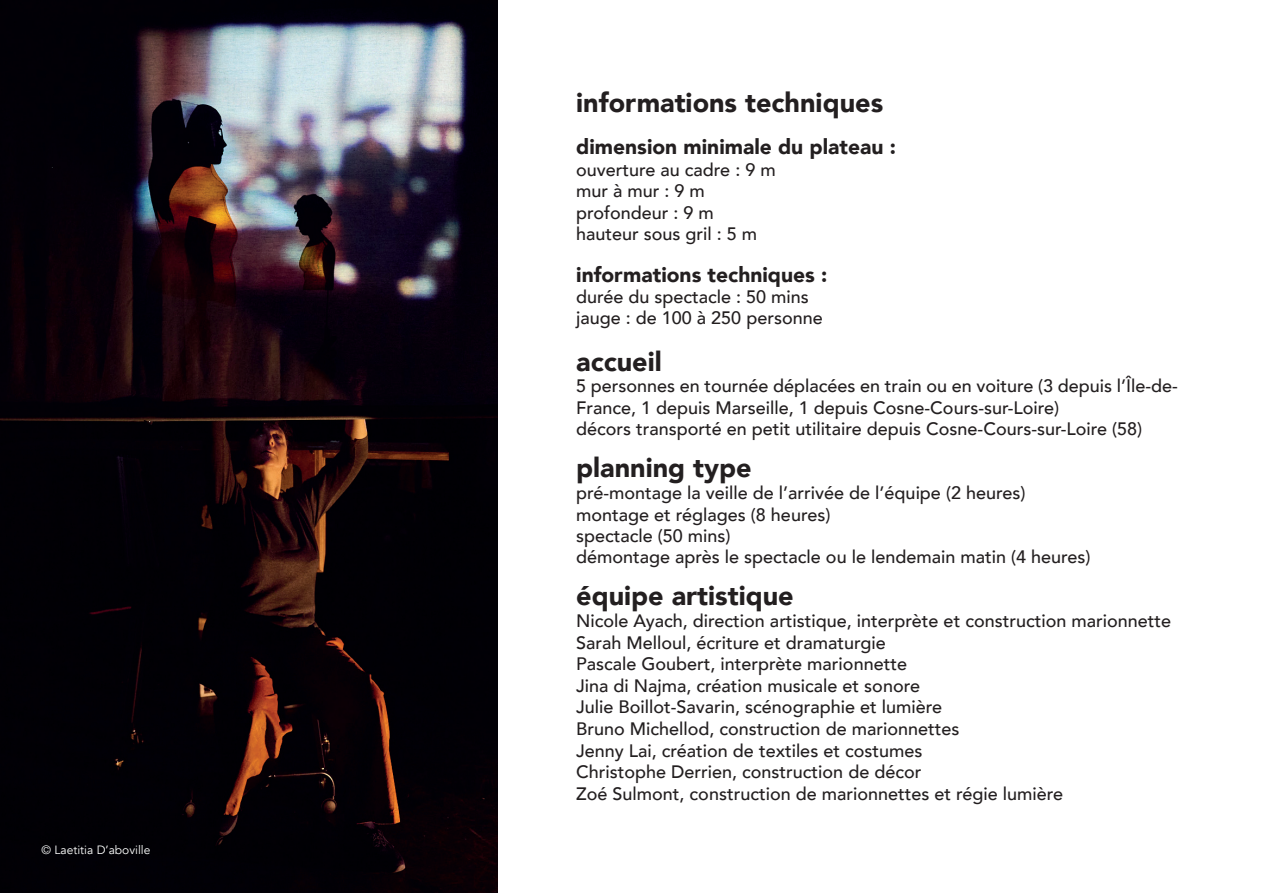
<style>
.page{position:relative;width:1263px;height:893px;background:#fff}
.page>*{position:absolute;margin:0;border:0;box-sizing:border-box;transform-origin:0 0}
.t1{font:900 27px "Avenir";color:#231f20}
.t2{font:900 21px "Avenir";color:#231f20}
.t3{font:500 18px/21.6px "Avenir";color:#231f20}
.t4{font:12px "Avenir";color:#fff}
</style>
<div class="page">
<img style="left:0;top:0;width:497px;height:893px">
<p class="t4" style="left:42px;top:843px;width:110px">© Laetitia D’aboville</p>
<h1 class="t1" style="left:576px;top:80px;width:308px">informations techniques</h1>
<p class="t2" style="left:576px;top:129px;width:321px">dimension minimale du plateau :</p>
<p class="t3" style="left:576px;top:158px;width:201px">ouverture au cadre : 9 m mur à mur : 9 m profondeur : 9 m hauteur sous gril : 5 m</p>
<p class="t2" style="left:576px;top:257px;width:253px">informations techniques :</p>
<p class="t3" style="left:576px;top:286px;width:248px;line-height:21px">durée du spectacle : 50 mins jauge : de 100 à 250 personne</p>
<h1 class="t1" style="left:576px;top:338px;width:87px">accueil</h1>
<p class="t3" style="left:576px;top:374px;width:603px">5 personnes en tournée déplacées en train ou en voiture (3 depuis l’Île-de-<br>France, 1 depuis Marseille, 1 depuis Cosne-Cours-sur-Loire)<br>décors transporté en petit utilitaire depuis Cosne-Cours-sur-Loire (58)</p>
<h1 class="t1" style="left:576px;top:445px;width:177px">planning type</h1>
<p class="t3" style="left:576px;top:481px;width:516px">pré-montage la veille de l’arrivée de l’équipe (2 heures) montage et réglages (8 heures)<br>spectacle (50 mins)<br>démontage après le spectacle ou le lendemain matin (4 heures)</p>
<h1 class="t1" style="left:576px;top:573px;width:219px">équipe artistique</h1>
<p class="t3" style="left:576px;top:609px;width:596px">Nicole Ayach, direction artistique, interprète et construction marionnette Sarah Melloul, écriture et dramaturgie<br>Pascale Goubert, interprète marionnette<br>Jina di Najma, création musicale et sonore<br>Julie Boillot-Savarin, scénographie et lumière<br>Bruno Michellod, construction de marionnettes<br>Jenny Lai, création de textiles et costumes<br>Christophe Derrien, construction de décor<br>Zoé Sulmont, construction de marionnettes et régie lumière</p>
</div>
